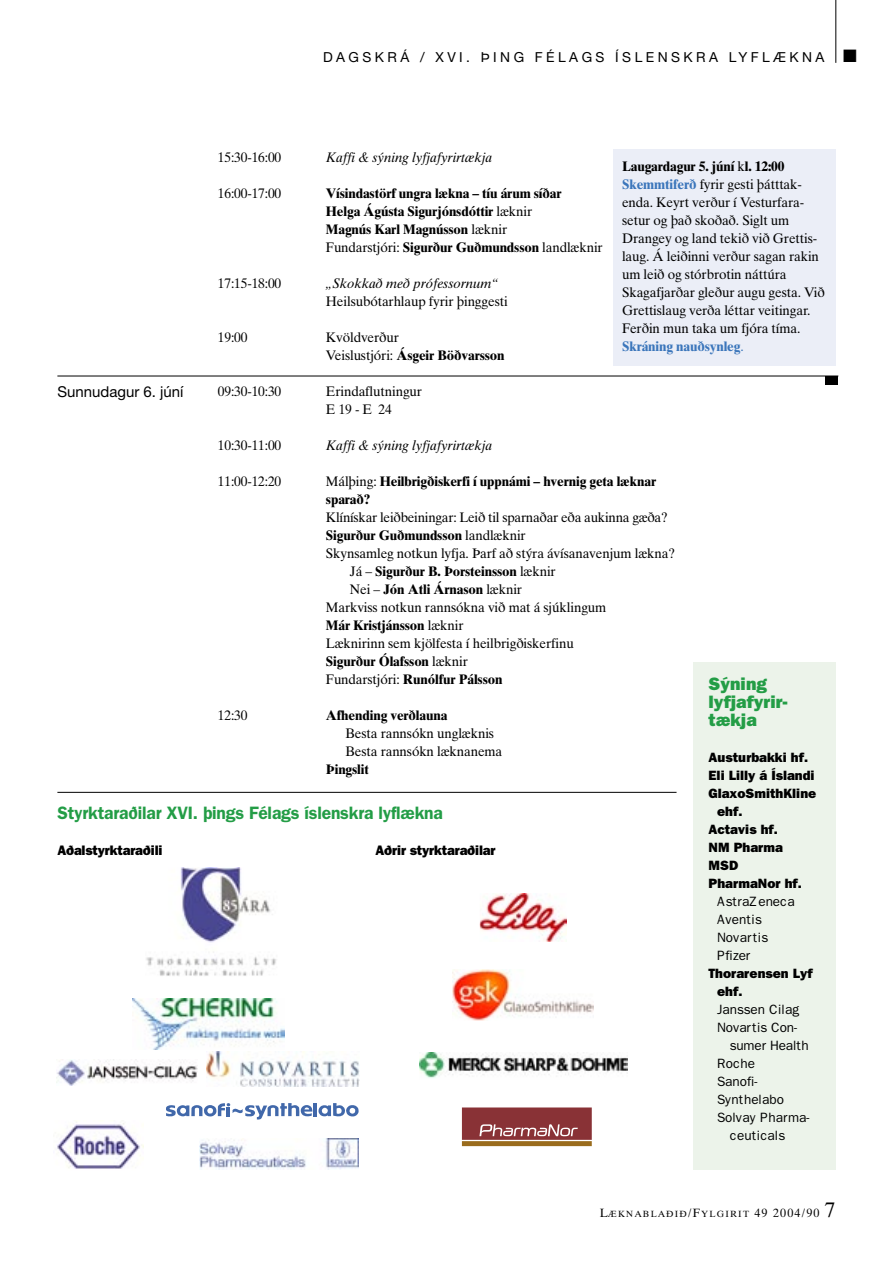
<style>
.page{position:relative;width:893px;height:1263px;background:#fff}
.page>*{position:absolute;margin:0;border:0;box-sizing:border-box;transform-origin:0 0}
.Fremst_í_línu{font:600 18px "Franklin Gothic";letter-spacing:-.01em;color:#239d46}
.Erindi-Millifs{font:800 18px/18px "Franklin Gothic";color:#239d46}
.t1{font:18px "Zapf Dingbats ITC";color:#000}
.Augl-10{font:15px "Helvetica Neue";color:#000}
.Fremst_í_línu-2{font:13.8px/18px "Times Ten";letter-spacing:-.01em;color:#000}
.Fremst_í_línu-3{font:700 13.8px "Times Ten";letter-spacing:-.01em;color:#000}
.Fremst_í_línu-4{font:italic 13.8px "Times Ten";letter-spacing:-.01em;color:#000}
.t2{font:13.8px "Helvetica Neue";letter-spacing:.25em;color:#000}
.Fremst_í_línu-5{font:800 13.8px "Franklin Gothic";letter-spacing:-.01em;color:#000}
.Erindi-Millifs-2{font:13.5px/18px "Franklin Gothic";color:#000}
.Erindi-Millifs-3{font:800 13.5px/18px "Franklin Gothic";color:#000}
.t3{font:9px "Times Ten";letter-spacing:.135em;color:#000}
.s1{font-weight:400}
.s2{font-weight:700}
.s3{font-weight:700;color:#3b76bb}
.s4{color:#3b76bb}
.s5{font-size:12px}
.s6{font-size:21px}
</style>
<div class="page">
<hr style="left:835px;top:0;width:1px;height:63px;background:#000">
<div style="left:613px;top:149px;width:223px;height:217px;background:#ebeef7"></div>
<img style="left:480px;top:893px;width:87px;height:48px">
<svg style="left:166px;top:1103px;width:192px;height:16px"></svg>
<hr style="left:57px;top:376px;width:781px;height:1px;background:#000">
<div style="left:825px;top:376px;width:13px;height:8px;background:#000"></div>
<div style="left:693px;top:662px;width:143px;height:507px;background:#ecf3ea"></div>
<img style="left:420px;top:1052px;width:208px;height:26px">
<svg style="left:462px;top:1107px;width:130px;height:39px;background:#99514a"></svg>
<img style="left:452px;top:969px;width:142px;height:51px">
<hr style="left:57px;top:792px;width:619px;height:1px;background:#000">
<img style="left:146px;top:868px;width:131px;height:108px">
<img style="left:56px;top:1059px;width:141px;height:26px">
<img style="left:57px;top:1120px;width:86px;height:49px">
<img style="left:199px;top:1138px;width:159px;height:31px">
<img style="left:133px;top:999px;width:151px;height:50px">
<img style="left:207px;top:1051px;width:153px;height:36px">
<p class="t2" style="left:323px;top:49px;width:503px">DAGSKRÁ / XVI. ÞING FÉLAGS ÍSLENSKRA LYFLÆKNA</p>
<h1 class="t1" style="left:843px;top:48px;width:15px">■</h1>
<p class="Fremst_í_línu-2" style="left:218px;top:148px;width:65px">15:30-16:00</p>
<p class="Fremst_í_línu-4" style="left:326px;top:149px;width:168px">Kaffi &amp; sýning lyfjafyrirtækja</p>
<p class="Fremst_í_línu-2" style="left:218px;top:184px;width:65px">16:00-17:00</p>
<p class="Fremst_í_línu-3" style="left:326px;top:185px;width:237px">Vísindastörf ungra lækna – tíu árum síðar</p>
<p class="Fremst_í_línu-3" style="left:326px;top:203px;width:208px">Helga Ágústa Sigurjónsdóttir <span class="s1">læknir</span></p>
<p class="Fremst_í_línu-3" style="left:326px;top:221px;width:183px">Magnús Karl Magnússon <span class="s1">læknir</span></p>
<p class="Fremst_í_línu-2" style="left:326px;top:238px;width:278px">Fundarstjóri: <span class="s2">Sigurður Guðmundsson</span> landlæknir</p>
<p class="Fremst_í_línu-2" style="left:218px;top:274px;width:65px">17:15-18:00</p>
<p class="Fremst_í_línu-4" style="left:326px;top:275px;width:174px">„Skokkað með prófessornum“</p>
<p class="Fremst_í_línu-2" style="left:326px;top:292px;width:183px">Heilsubótarhlaup fyrir þinggesti</p>
<p class="Fremst_í_línu-2" style="left:218px;top:328px;width:31px">19:00</p>
<p class="Fremst_í_línu-2" style="left:326px;top:328px;width:75px">Kvöldverður</p>
<p class="Fremst_í_línu-3" style="left:326px;top:347px;width:180px"><span class="s1">Veislustjóri:</span> Ásgeir Böðvarsson</p>
<p class="Fremst_í_línu-2" style="left:218px;top:382px;width:65px">09:30-10:30</p>
<p class="Fremst_í_línu-2" style="left:326px;top:382px;width:98px">Erindaflutningur</p>
<p class="Fremst_í_línu-2" style="left:326px;top:400px;width:67px">E 19 - E 24</p>
<p class="Fremst_í_línu-2" style="left:218px;top:436px;width:65px">10:30-11:00</p>
<p class="Fremst_í_línu-4" style="left:326px;top:437px;width:168px">Kaffi &amp; sýning lyfjafyrirtækja</p>
<p class="Fremst_í_línu-2" style="left:218px;top:472px;width:65px">11:00-12:20</p>
<p class="Fremst_í_línu-3" style="left:326px;top:473px;width:332px"><span class="s1">Málþing:</span> Heilbrigðiskerfi í uppnámi – hvernig geta læknar</p>
<p class="Fremst_í_línu-3" style="left:326px;top:491px;width:46px">sparað?</p>
<p class="Fremst_í_línu-2" style="left:326px;top:508px;width:343px">Klínískar leiðbeiningar: Leið til sparnaðar eða aukinna gæða?</p>
<p class="Fremst_í_línu-3" style="left:326px;top:527px;width:201px">Sigurður Guðmundsson <span class="s1">landlæknir</span></p>
<p class="Fremst_í_línu-2" style="left:326px;top:544px;width:351px">Skynsamleg notkun lyfja. Þarf að stýra ávísanavenjum lækna?</p>
<p class="Fremst_í_línu-3" style="left:350px;top:563px;width:207px"><span class="s1">Já –</span> Sigurður B. Þorsteinsson <span class="s1">læknir</span></p>
<p class="Fremst_í_línu-3" style="left:350px;top:581px;width:174px"><span class="s1">Nei –</span> Jón Atli Árnason <span class="s1">læknir</span></p>
<p class="Fremst_í_línu-2" style="left:326px;top:598px;width:282px">Markviss notkun rannsókna við mat á sjúklingum</p>
<p class="Fremst_í_línu-3" style="left:326px;top:617px;width:139px">Már Kristjánsson <span class="s1">læknir</span></p>
<p class="Fremst_í_línu-2" style="left:326px;top:634px;width:249px">Læknirinn sem kjölfesta í heilbrigðiskerfinu</p>
<p class="Fremst_í_línu-3" style="left:326px;top:653px;width:144px">Sigurður Ólafsson <span class="s1">læknir</span></p>
<p class="Fremst_í_línu-3" style="left:326px;top:671px;width:178px"><span class="s1">Fundarstjóri:</span> Runólfur Pálsson</p>
<p class="Fremst_í_línu-2" style="left:218px;top:706px;width:31px">12:30</p>
<p class="Fremst_í_línu-3" style="left:326px;top:707px;width:123px">Afhending verðlauna</p>
<p class="Fremst_í_línu-2" style="left:345px;top:724px;width:150px">Besta rannsókn unglæknis</p>
<p class="Fremst_í_línu-2" style="left:345px;top:742px;width:158px">Besta rannsókn læknanema</p>
<p class="Fremst_í_línu-3" style="left:326px;top:761px;width:44px">Þingslit</p>
<p class="Fremst_í_línu-2" style="left:622px;top:157px;width:204px"><span class="s2">Laugardagur 5. júní</span> k<span class="s2">l. 12:00<br></span><span class="s3">Skemmtiferð</span> fyrir gesti þátttak&shy;enda. Keyrt verður í Vesturfara&shy;setur og það skoðað. Siglt um<br>Drangey og land tekið við Grettis&shy;laug. Á leiðinni verður sagan rakin um leið og stórbrotin náttúra<br>Skagafjarðar gleður augu gesta. Við<br>Grettislaug verða léttar veitingar.<br>Ferðin mun taka um fjóra tíma.<br><span class="s3">Skráning nauðsynleg</span><span class="s4">.</span></p>
<p class="Augl-10" style="left:57px;top:383px;width:128px">Sunnudagur 6. júní</p>
<p class="Erindi-Millifs" style="left:708px;top:675px;width:80px">Sýning lyfjafyrir&shy;tækja</p>
<p class="Erindi-Millifs-3" style="left:708px;top:749px;width:101px">Austurbakki hf.</p>
<p class="Erindi-Millifs-3" style="left:708px;top:767px;width:108px">Eli Lilly á Íslandi</p>
<p class="Erindi-Millifs-3" style="left:717px;top:785px;width:101px;text-indent:-9px">GlaxoSmithKline ehf.</p>
<p class="Erindi-Millifs-3" style="left:708px;top:821px;width:76px">Actavis hf.<br>NM Pharma</p>
<p class="Erindi-Millifs-3" style="left:708px;top:857px;width:31px">MSD</p>
<p class="Erindi-Millifs-3" style="left:708px;top:875px;width:95px">PharmaNor hf.</p>
<p class="Erindi-Millifs-2" style="left:717px;top:893px;width:79px">AstraZeneca</p>
<p class="Erindi-Millifs-2" style="left:717px;top:911px;width:46px">Aventis</p>
<p class="Erindi-Millifs-2" style="left:717px;top:929px;width:53px">Novartis</p>
<p class="Erindi-Millifs-2" style="left:717px;top:947px;width:35px">Pfizer</p>
<p class="Erindi-Millifs-3" style="left:717px;top:965px;width:97px;text-indent:-9px">Thorarensen Lyf ehf.</p>
<p class="Erindi-Millifs-2" style="left:717px;top:1001px;width:84px">Janssen Cilag</p>
<p class="Erindi-Millifs-2" style="left:730px;top:1019px;width:80px;text-indent:-13px">Novartis Con&shy;sumer Health</p>
<p class="Erindi-Millifs-2" style="left:717px;top:1055px;width:40px">Roche</p>
<p class="Erindi-Millifs-2" style="left:717px;top:1073px;width:42px">Sanofi-</p>
<p class="Erindi-Millifs-2" style="left:717px;top:1091px;width:68px">Synthelabo</p>
<p class="Erindi-Millifs-2" style="left:730px;top:1109px;width:82px;text-indent:-13px">Solvay Pharma&shy;ceuticals</p>
<p class="Fremst_í_línu" style="left:57px;top:802px;width:387px">Styrktaraðilar XVI. þings Félags íslenskra lyflækna</p>
<p class="Fremst_í_línu-5" style="left:57px;top:842px;width:107px">Aðalstyrktaraðili</p>
<p class="Fremst_í_línu-5" style="left:376px;top:842px;width:122px">Aðrir styrktaraðilar</p>
<p class="t3" style="left:600px;top:1208px;width:237px"><span class="s5">L</span>ÆKNABLAÐIÐ<span class="s5">/F</span>YLGIRIT <span class="s5">49 2004/90</span> <span class="s6">7</span></p>
</div>
